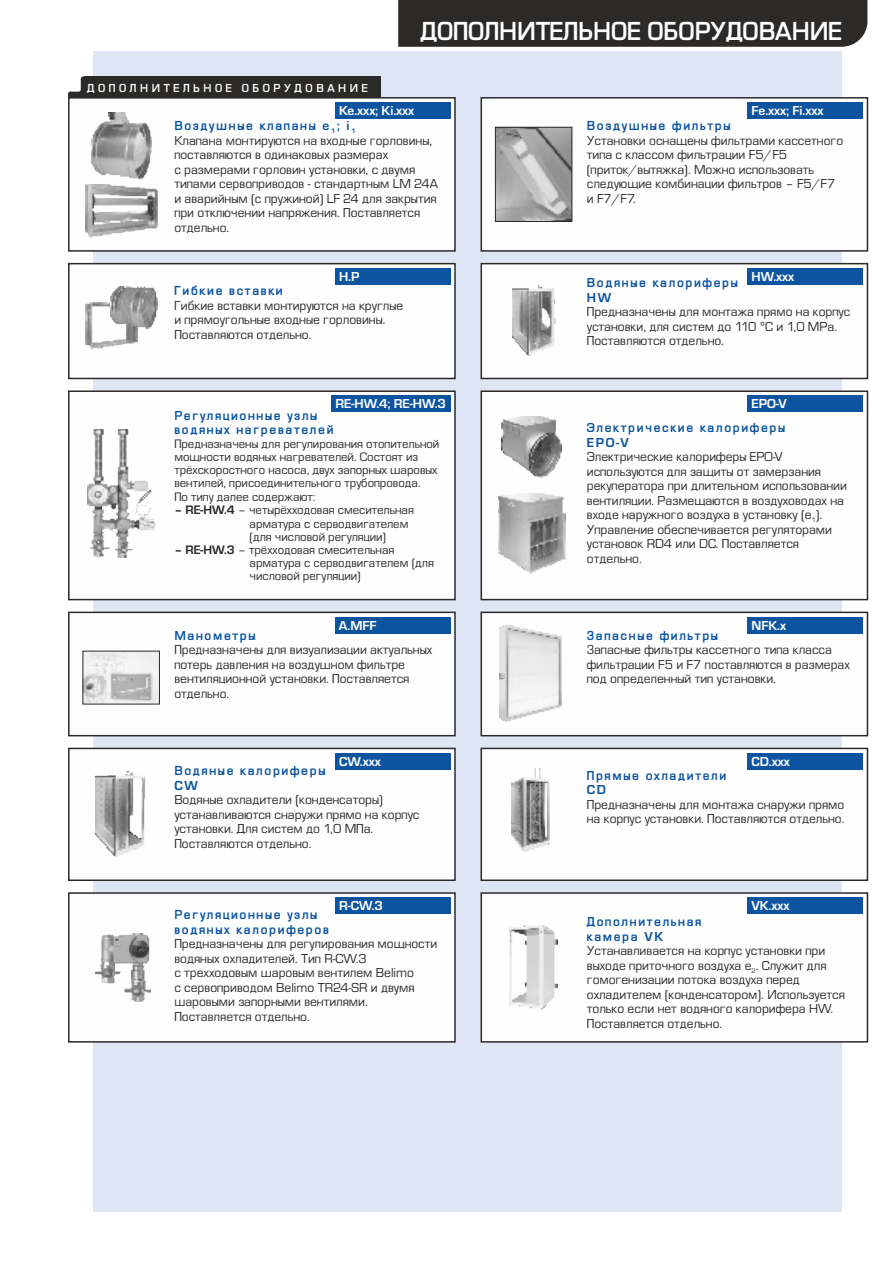
<style>
.page{position:relative;width:893px;height:1263px;background:#fff}
.page>*{position:absolute;margin:0;border:0;box-sizing:border-box;transform-origin:0 0}
.t1{font:700 27px "Eurostile TEE";color:#fefefe}
.t2{font:13.5px/14.5px "Eurostile TEE";color:#2b2a29}
.t3{font:700 13.5px/14.7px "Eurostile TEE";letter-spacing:.125em;color:#0c54a0}
.t4{font:700 13.5px "Eurostile TEE";color:#fefefe}
.t5{font:12.75px/13.2px "Eurostile TEE";color:#2b2a29}
.t6{font:700 12px "Eurostile TEE";letter-spacing:.3em;color:#fefefe}
.t7{font:700 6.75px "Eurostile TEE";color:#0c54a0}
.t8{font:6.75px "Eurostile TEE";color:#2b2a29}
.s1{font-weight:700}
</style>
<div class="page">
<div style="left:94px;top:51px;width:748px;height:1161px;background:#dee6f5"></div>
<div style="left:68px;top:96px;width:388px;height:156px;background:#fefefe"></div>
<svg style="left:68px;top:262px;width:388px;height:118px;background:#f5f5f5"></svg>
<svg style="left:480px;top:262px;width:389px;height:118px;background:#f6f6f6"></svg>
<svg style="left:68px;top:77px;width:16px;height:21px"></svg>
<div style="left:84px;top:77px;width:296px;height:21px;background:#2b2a29"></div>
<div style="left:480px;top:97px;width:389px;height:155px;background:#fefefe"></div>
<div style="left:335px;top:102px;width:116px;height:17px;background:#0c54a0"></div>
<div style="left:748px;top:102px;width:115px;height:17px;background:#0c54a0"></div>
<div style="left:335px;top:268px;width:116px;height:17px;background:#0c54a0"></div>
<svg style="left:480px;top:611px;width:389px;height:126px;background:#f4f5f5"></svg>
<div style="left:748px;top:617px;width:115px;height:16px;background:#0c54a0"></div>
<div style="left:748px;top:268px;width:115px;height:17px;background:#0c54a0"></div>
<svg style="left:68px;top:611px;width:388px;height:126px;background:#f3f3f4"></svg>
<img style="left:85px;top:185px;width:72px;height:52px">
<img style="left:91px;top:112px;width:60px;height:67px">
<img style="left:497px;top:129px;width:73px;height:91px">
<div style="left:495px;top:127px;width:77px;height:95px;border:1px solid #2b2a29"></div>
<img style="left:85px;top:653px;width:73px;height:49px">
<img style="left:85px;top:302px;width:53px;height:48px">
<img style="left:111px;top:287px;width:46px;height:42px">
<div style="left:480px;top:390px;width:389px;height:211px;background:#fefefe"></div>
<img style="left:498px;top:493px;width:68px;height:82px">
<img style="left:502px;top:417px;width:60px;height:60px">
<div style="left:398px;top:0;width:469px;height:47px;background:#2b2a29"></div>
<div style="left:68px;top:747px;width:388px;height:135px;background:#fefefe"></div>
<div style="left:335px;top:753px;width:116px;height:16px;background:#0c54a0"></div>
<div style="left:480px;top:747px;width:389px;height:134px;background:#fefefe"></div>
<div style="left:748px;top:753px;width:115px;height:16px;background:#0c54a0"></div>
<img style="left:512px;top:286px;width:44px;height:70px">
<div style="left:68px;top:891px;width:388px;height:152px;background:#fefefe"></div>
<div style="left:335px;top:897px;width:116px;height:17px;background:#0c54a0"></div>
<div style="left:480px;top:892px;width:389px;height:151px;background:#fefefe"></div>
<div style="left:748px;top:897px;width:115px;height:17px;background:#0c54a0"></div>
<img style="left:499px;top:625px;width:62px;height:98px">
<svg style="left:500px;top:674px;width:5px;height:6px"></svg>
<img style="left:512px;top:768px;width:38px;height:85px">
<img style="left:510px;top:926px;width:48px;height:83px">
<img style="left:96px;top:772px;width:49px;height:85px">
<div style="left:748px;top:395px;width:115px;height:17px;background:#0c54a0"></div>
<div style="left:335px;top:617px;width:116px;height:16px;background:#0c54a0"></div>
<img style="left:95px;top:933px;width:55px;height:68px">
<div style="left:68px;top:390px;width:388px;height:211px;background:#fefefe"></div>
<div style="left:332px;top:395px;width:119px;height:17px;background:#0c54a0"></div>
<img style="left:87px;top:430px;width:68px;height:127px">
<h1 class="t1" style="left:421px;top:22px;width:423px">ДОПОЛНИТЕЛЬНОЕ ОБОРУДОВАНИЕ</h1>
<p class="t6" style="left:87px;top:84px;width:282px">ДОПОЛНИТЕЛЬНОЕ ОБОРУДОВАНИЕ</p>
<p class="t4" style="left:339px;top:106px;width:77px">Ke.xxx; Ki.xxx</p>
<p class="t4" style="left:751px;top:106px;width:74px">Fe.xxx; Fi.xxx</p>
<p class="t3" style="left:174px;top:120px;width:177px">Воздушные клапаны e ; i</p>
<p class="t7" style="left:331px;top:128px;width:6px">1</p>
<p class="t7" style="left:351px;top:128px;width:6px">1</p>
<p class="t2" style="left:174px;top:134px;width:265px">Клапана монтируются на входные горловины, поставляются в одинаковых размерах<br>с размерами горловин установки, с двумя типами сервоприводов - стандартным LM 24A и аварийным (с пружиной) LF 24 для закрытия при отключении напряжения. Поставляется отдельно.</p>
<p class="t4" style="left:339px;top:272px;width:22px">H.P</p>
<p class="t3" style="left:174px;top:285px;width:110px">Гибкие вставки</p>
<p class="t2" style="left:174px;top:299px;width:230px">Гибкие вставки монтируются на круглые и прямоугольные входные горловины.<br>Поставляются отдельно.</p>
<p class="t4" style="left:336px;top:399px;width:112px">RE-HW.4; RE-HW.3</p>
<p class="t3" style="left:174px;top:410px;width:161px;line-height:14px">Регуляционные узлы водяных нагревателей</p>
<p class="t5" style="left:174px;top:438px;width:267px">Предназначены для регулирования отопительной мощности водяных нагревателей. Состоят из трёхскоростного насоса, двух запорных шаровых вентилей, присоединительного трубопровода.<br>По типу далее содержают:</p>
<p class="t5" style="left:250px;top:505px;width:166px;text-indent:-75px"><span class="s1">– RE-HW.4</span> – четырёхходовая смесительная арматура с серводвигателем (для числовой регуляции)</p>
<p class="t5" style="left:250px;top:545px;width:186px;text-indent:-75px"><span class="s1">– RE-HW.3</span> – трёхходовая смесительная арматура с серводвигателем (для числовой регуляции)</p>
<p class="t4" style="left:339px;top:620px;width:39px">A.MFF</p>
<p class="t3" style="left:174px;top:629px;width:83px">Манометры</p>
<p class="t2" style="left:174px;top:644px;width:259px">Предназначены для визуализации актуальных потерь давления на воздушном фильтре вентиляционной установки. Поставляется отдельно.</p>
<p class="t3" style="left:587px;top:120px;width:145px">Воздушные фильтры</p>
<p class="t2" style="left:587px;top:134px;width:258px">Установки оснащены фильтрами кассетного типа с классом фильтрации F5/F5 (приток/вытяжка). Можно использовать следующие комбинации фильтров – F5/F7 и F7/F7.</p>
<p class="t4" style="left:751px;top:272px;width:44px">HW.xxx</p>
<p class="t3" style="left:587px;top:277px;width:153px">Водяные калориферы<br>HW</p>
<p class="t2" style="left:587px;top:306px;width:265px">Предназначены для монтажа прямо на корпус установки, для систем до 110 ºС и 1,0 МРа.<br>Поставляются отдельно.</p>
<p class="t4" style="left:751px;top:399px;width:37px">EPO-V</p>
<p class="t3" style="left:587px;top:422px;width:200px">Электрические калориферы<br>EPO-V</p>
<p class="t2" style="left:587px;top:451px;width:262px">Электрические калориферы EPO-V используются для защиты от замерзания рекуператора при длительном использовании вентиляции. Размещаются в воздуховодах на входе наружного воздуха в установку (е ).</p>
<p class="t8" style="left:812px;top:517px;width:6px">1</p>
<p class="t2" style="left:587px;top:523px;width:247px">Управление обеспечивается регуляторами установок RD4 или DC. Поставляется отдельно.</p>
<p class="t4" style="left:751px;top:620px;width:36px">NFK.x</p>
<p class="t3" style="left:587px;top:629px;width:133px">Запасные фильтры</p>
<p class="t2" style="left:587px;top:644px;width:265px">Запасные фильтры кассетного типа класса фильтрации F5 и F7 поставляются в размерах под определенный тип установки.</p>
<p class="t4" style="left:339px;top:757px;width:43px">CW.xxx</p>
<p class="t4" style="left:751px;top:757px;width:40px">CD.xxx</p>
<p class="t3" style="left:174px;top:764px;width:153px">Водяные калориферы<br>CW</p>
<p class="t2" style="left:174px;top:793px;width:247px">Водяные охладители (конденсаторы) устанавливаются снаружи прямо на корпус установки. Для систем до 1,0 МПа.<br>Поставляются отдельно.</p>
<p class="t3" style="left:587px;top:769px;width:141px">Прямые охладители<br>CD</p>
<p class="t2" style="left:587px;top:798px;width:259px">Предназначены для монтажа снаружи прямо на корпус установки. Поставляются отдельно.</p>
<p class="t4" style="left:339px;top:901px;width:46px">R-CW.3</p>
<p class="t4" style="left:751px;top:901px;width:40px">VK.xxx</p>
<p class="t3" style="left:174px;top:908px;width:156px">Регуляционные узлы водяных калориферов</p>
<p class="t2" style="left:174px;top:937px;width:265px">Предназначены для регулирования мощности водяных охладителей. Тип R-CW.3<br>с трехходовым шаровым вентилем Belimo<br>c сервоприводом Belimo TR24-SR и двумя шаровыми запорными вентилями.<br>Поставляется отдельно.</p>
<p class="t3" style="left:587px;top:916px;width:116px">Дополнительная камера VK</p>
<p class="t2" style="left:587px;top:945px;width:241px">Устанавливается на корпус установки при выходе приточного воздуха е . Служит для</p>
<p class="t8" style="left:752px;top:968px;width:6px">2</p>
<p class="t2" style="left:587px;top:974px;width:260px">гомогенизации потока воздуха перед охладителем (конденсатором). Используется только если нет водяного калорифера HW.<br>Поставляется отдельно.</p>
</div>
